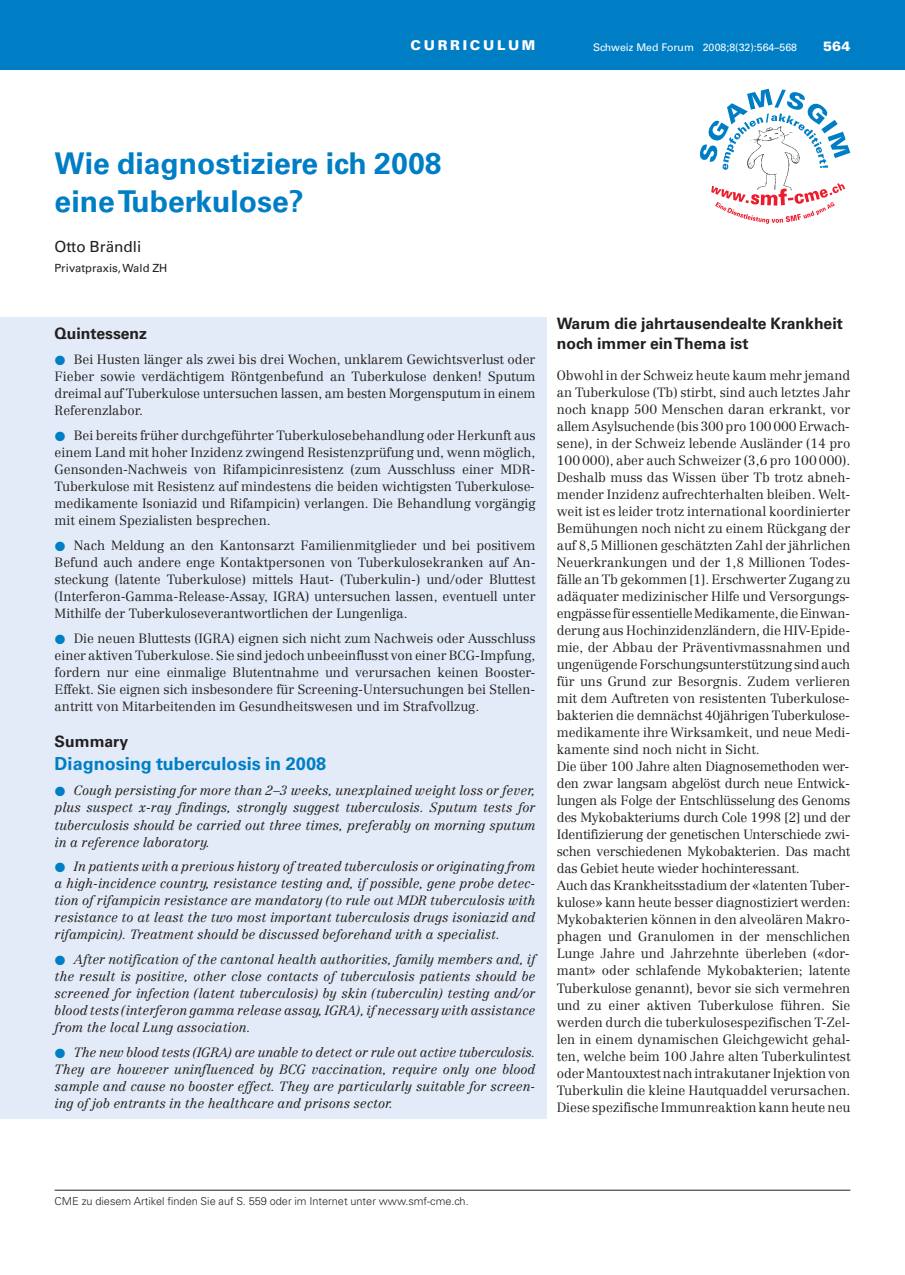
<style>
.page{position:relative;width:905px;height:1275px;background:#fff}
.page>*{position:absolute;margin:0;border:0;box-sizing:border-box;transform-origin:0 0}
.t1{font:700 30px/37.5px "Univers LT Std";color:#007ec5}
.t2{font:700 18px "Univers LT Std";color:#007ec5}
.t3{font:700 15.75px/20px "Univers LT Std";color:#231f20}
.t4{font:15.3px "Univers LT Std";color:#231f20}
.t5{font:900 13.5px "Univers LT Std";letter-spacing:.2em;color:#fff}
.t6{font:300 13.2px/17px "Centennial";color:#231f20;text-align:justify}
.t7{font:italic 300 13.2px/17px "Centennial";color:#231f20;text-align:justify}
.t8{font:11.25px "Univers LT Std";color:#231f20}
.t9{font:300 10.95px "Univers LT Std";color:#231f20}
.t10{font:10.5px "Univers LT Std";color:#fff}
.s1{font-family:"European Pi Three";font-weight:400;font-size:13.5px;color:#007ec5}
.s2{font-family:"European Pi Three";font-weight:400;font-style:normal;font-size:13.5px;color:#007ec5}
</style>
<div class="page">
<div style="left:0;top:0;width:904px;height:69px;background:#007ec5"></div>
<img style="left:762px;top:170px;width:27px;height:13px">
<svg style="left:700px;top:89px;width:150px;height:81px"></svg>
<svg style="left:711px;top:183px;width:134px;height:41px"></svg>
<hr style="left:55px;top:1189px;width:795px;height:1px;background:#231f20">
<div style="left:0;top:317px;width:546px;height:801px;background:#e2ebf7"></div>
<p class="t5" style="left:410px;top:37px;width:126px">CURRICULUM</p>
<p class="t10" style="left:593px;top:41px;width:205px">Schweiz Med Forum 2008;8(32):564–568</p>
<p class="t5" style="left:823px;top:39px;width:29px">564</p>
<h1 class="t1" style="left:55px;top:148px;width:388px">Wie diagnostiziere ich 2008 eine Tuberkulose?</h1>
<p class="t4" style="left:55px;top:238px;width:88px">Otto Brändli</p>
<p class="t8" style="left:55px;top:261px;width:114px">Privatpraxis, Wald ZH</p>
<p class="t3" style="left:55px;top:325px;width:94px">Quintessenz</p>
<p class="t6" style="left:55px;top:352px;width:482px"><span class="s1">-</span> Bei Husten länger als zwei bis drei Wochen, unklarem Gewichtsverlust oder Fieber sowie verdächtigem Röntgenbefund an Tuberkulose denken! Sputum dreimal auf Tuberkulose untersuchen lassen, am besten Morgensputum in einem Referenzlabor.</p>
<p class="t6" style="left:55px;top:428px;width:482px"><span class="s1">-</span> Bei bereits früher durchgeführter Tuberkulosebehandlung oder Herkunft aus einem Land mit hoher Inzidenz zwingend Resistenzprüfung und, wenn möglich, Gensonden-Nachweis von Rifampicinresistenz (zum Ausschluss einer MDR-Tuberkulose mit Resistenz auf mindestens die beiden wichtigsten Tuberkulose&shy;medikamente Isoniazid und Rifampicin) verlangen. Die Behandlung vorgängig mit einem Spezialisten besprechen.</p>
<p class="t6" style="left:55px;top:538px;width:482px"><span class="s1">-</span> Nach Meldung an den Kantonsarzt Familienmitglieder und bei positivem Befund auch andere enge Kontaktpersonen von Tuberkulosekranken auf An&shy;steckung (latente Tuberkulose) mittels Haut- (Tuberkulin-) und/oder Bluttest (Interferon-Gamma-Release-Assay, IGRA) untersuchen lassen, eventuell unter Mithilfe der Tuberkuloseverantwortlichen der Lungenliga.</p>
<p class="t6" style="left:55px;top:631px;width:482px"><span class="s1">-</span> Die neuen Bluttests (IGRA) eignen sich nicht zum Nachweis oder Ausschluss einer aktiven Tuberkulose. Sie sind jedoch unbeeinflusst von einer BCG-Impfung, fordern nur eine einmalige Blutentnahme und verursachen keinen Booster-Effekt. Sie eignen sich insbesondere für Screening-Untersuchungen bei Stellen&shy;antritt von Mitarbeitenden im Gesundheitswesen und im Strafvollzug.</p>
<p class="t3" style="left:55px;top:732px;width:75px">Summary</p>
<h2 class="t2" style="left:55px;top:757px;width:273px">Diagnosing tuberculosis in 2008</h2>
<p class="t7" style="left:55px;top:783px;width:482px"><span class="s2">-</span> Cough persisting for more than 2–3 weeks, unexplained weight loss or fever, plus suspect x-ray findings, strongly suggest tuberculosis. Sputum tests for tuberculosis should be carried out three times, preferably on morning sputum in a reference laboratory.</p>
<p class="t7" style="left:55px;top:859px;width:482px"><span class="s2">-</span> In patients with a previous history of treated tuberculosis or originating from a high-incidence country, resistance testing and, if possible, gene probe detec&shy;tion of rifampicin resistance are mandatory (to rule out MDR tuberculosis with resistance to at least the two most important tuberculosis drugs isoniazid and rifampicin). Treatment should be discussed beforehand with a specialist.</p>
<p class="t7" style="left:55px;top:952px;width:482px"><span class="s2">-</span> After notification of the cantonal health authorities, family members and, if the result is positive, other close contacts of tuberculosis patients should be screened for infection (latent tuberculosis) by skin (tuberculin) testing and/or blood tests (interferon gamma release assay, IGRA), if necessary with assistance from the local Lung association.</p>
<p class="t7" style="left:55px;top:1045px;width:482px"><span class="s2">-</span> The new blood tests (IGRA) are unable to detect or rule out active tuberculosis.<br>They are however uninfluenced by BCG vaccination, require only one blood sample and cause no booster effect. They are particularly suitable for screen&shy;ing of job entrants in the healthcare and prisons sector.</p>
<p class="t3" style="left:556px;top:315px;width:287px">Warum die jahrtausendealte Krankheit noch immer ein Thema ist</p>
<p class="t6" style="left:556px;top:368px;width:295px;text-align:left">Obwohl in der Schweiz heute kaum mehr jemand an Tuberkulose (Tb) stirbt, sind auch letztes Jahr noch knapp 500 Menschen daran erkrankt, vor allem Asylsuchende (bis 300 pro 100000 Erwach - sene), in der Schweiz lebende Ausländer (14 pro 100000), aber auch Schweizer (3,6 pro 100000).<br>Deshalb muss das Wissen über Tb trotz abneh&shy;mender Inzidenz aufrechterhalten bleiben. Welt&shy;weit ist es leider trotz international koordinierter Bemühungen noch nicht zu einem Rückgang der auf 8,5 Millionen geschätzten Zahl der jährlichen Neuerkrankungen und der 1,8 Millionen Todes&shy;fälle an Tb gekommen [1]. Erschwerter Zugang zu adäquater medizinischer Hilfe und Versorgungs&shy;engpässe für essentielle Medikamente, die Einwan - derung aus Hochinzidenzländern, die HIV-Epide - mie, der Abbau der Präventivmassnahmen und ungenügende Forschungsunterstützung sind auch für uns Grund zur Besorgnis. Zudem verlieren mit dem Auftreten von resistenten Tuberkulose&shy;bakterien die demnächst 40jährigen Tuberkulose - medikamente ihre Wirksamkeit, und neue Medi&shy;kamente sind noch nicht in Sicht.<br>Die über 100 Jahre alten Diagnosemethoden wer&shy;den zwar langsam abgelöst durch neue Entwick&shy;lungen als Folge der Entschlüsselung des Genoms des Mykobakteriums durch Cole 1998 [2] und der Identifizierung der genetischen Unterschiede zwi&shy;schen verschiedenen Mykobakterien. Das macht das Gebiet heute wieder hochinteressant.<br>Auch das Krankheitsstadium der «latenten Tuber - kulose» kann heute besser diagnostiziert werden:<br>Mykobakterien können in den alveolären Makro&shy;phagen und Granulomen in der menschlichen Lunge Jahre und Jahrzehnte überleben («dor&shy;mant» oder schlafende Mykobakterien; latente Tuberkulose genannt), bevor sie sich vermehren und zu einer aktiven Tuberkulose führen. Sie werden durch die tuberkulosespezifischen T-Zel&shy;len in einem dynamischen Gleichgewicht gehal&shy;ten, welche beim 100 Jahre alten Tuberkulintest oder Mantouxtest nach intrakutaner Injektion von Tuberkulin die kleine Hautquaddel verursachen.<br>Diese spezifische Immunreaktion kann heute neu</p>
<p class="t9" style="left:55px;top:1197px;width:415px">CME zu diesem Artikel finden Sie auf S. 559 oder im Internet unter www.smf-cme.ch.</p>
</div>
